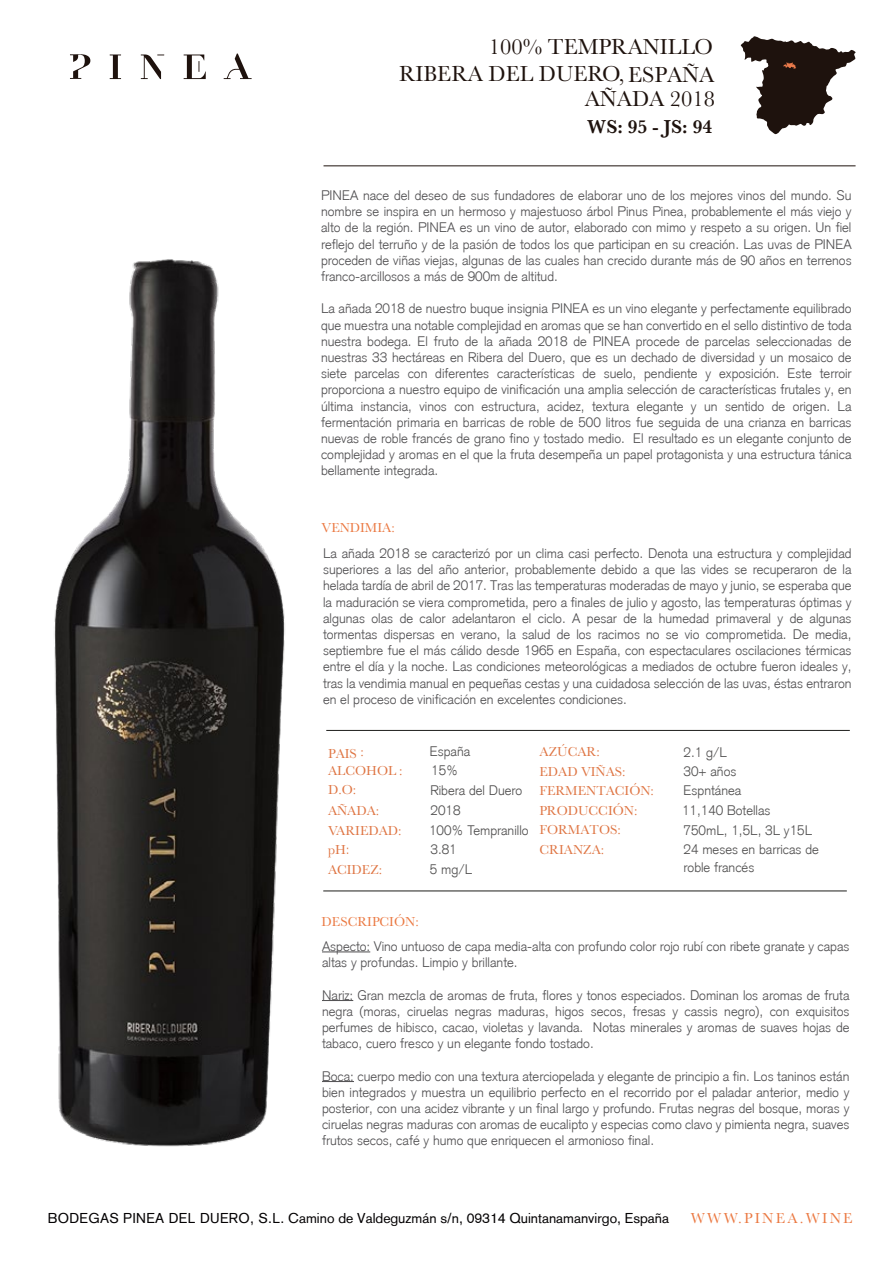
<style>
.page{position:relative;width:893px;height:1263px;background:#fff}
.page>*{position:absolute;margin:0;border:0;box-sizing:border-box;transform-origin:0 0}
.t1{font:22.5px/27px "Baskerville";color:#1e120d;text-align:right}
.t2{font:600 19.5px "Baskerville";color:#1e120d}
.t3{font:15px "Baskerville";letter-spacing:.15em;color:#eb7942}
.t4{font:13.95px "Akzidenz Grotesk";color:#040203}
.t5{font:300 13.5px/16.2px "Akzidenz Grotesk";color:#4f4e50;text-align:justify}
.t6{font:300 13.5px/19.4px "Akzidenz Grotesk";color:#4f4e4e}
.t7{font:13.5px/19.5px "Baskerville";color:#df7543}
.t8{font:13.5px "Baskerville";color:#eb7942}
.s1{font-family:"Akzidenz Grotesk";font-weight:300}
</style>
<div class="page">
<img style="left:54px;top:259px;width:575px;height:888px">
<svg style="left:70px;top:54px;width:182px;height:25px"></svg>
<hr style="left:323px;top:166px;width:533px;height:1px;background:#1e120d">
<svg style="left:740px;top:36px;width:116px;height:99px"></svg>
<hr style="left:326px;top:730px;width:524px;height:1px;background:#1d1d1b">
<hr style="left:323px;top:891px;width:524px;height:1px;background:#1d1d1b">
<hr style="left:322px;top:951px;width:48px;height:1px;background:#4f4e50">
<hr style="left:322px;top:1000px;width:31px;height:1px;background:#4f4e50">
<hr style="left:322px;top:1081px;width:32px;height:1px;background:#4f4e50">
<h1 class="t1" style="left:399px;top:34px;width:317px">100% TEMPRANILLO<br>RIBERA DEL DUERO, ESPAÑA</h1>
<h1 class="t1" style="left:585px;top:86px;width:132px">AÑADA 2018</h1>
<h2 class="t2" style="left:587px;top:113px;width:126px">WS: 95 - JS: 94</h2>
<p class="t5" style="left:321px;top:187px;width:532px">PINEA nace del deseo de sus fundadores de elaborar uno de los mejores vinos del mundo. Su nombre se inspira en un hermoso y majestuoso árbol Pinus Pinea, probablemente el más viejo y alto de la región. PINEA es un vino de autor, elaborado con mimo y respeto a su origen. Un fiel reflejo del terruño y de la pasión de todos los que participan en su creación. Las uvas de PINEA proceden de viñas viejas, algunas de las cuales han crecido durante más de 90 años en terrenos franco-arcillosos a más de 900m de altitud.</p>
<p class="t5" style="left:321px;top:301px;width:532px">La añada 2018 de nuestro buque insignia PINEA es un vino elegante y perfectamente equilibrado que muestra una notable complejidad en aromas que se han convertido en el sello distintivo de toda nuestra bodega. El fruto de la añada 2018 de PINEA procede de parcelas seleccionadas de nuestras 33 hectáreas en Ribera del Duero, que es un dechado de diversidad y un mosaico de siete parcelas con diferentes características de suelo, pendiente y exposición. Este terroir proporciona a nuestro equipo de vinificación una amplia selección de características frutales y, en última instancia, vinos con estructura, acidez, textura elegante y un sentido de origen. La fermentación primaria en barricas de roble de 500 litros fue seguida de una crianza en barricas nuevas de roble francés de grano fino y tostado medio. El resultado es un elegante conjunto de complejidad y aromas en el que la fruta desempeña un papel protagonista y una estructura tánica bellamente integrada.</p>
<p class="t8" style="left:322px;top:519px;width:75px">VENDIMIA:</p>
<p class="t5" style="left:323px;top:545px;width:530px">La añada 2018 se caracterizó por un clima casi perfecto. Denota una estructura y complejidad superiores a las del año anterior, probablemente debido a que las vides se recuperaron de la helada tardía de abril de 2017. Tras las temperaturas moderadas de mayo y junio, se esperaba que la maduración se viera comprometida, pero a finales de julio y agosto, las temperaturas óptimas y algunas olas de calor adelantaron el ciclo. A pesar de la humedad primaveral y de algunas tormentas dispersas en verano, la salud de los racimos no se vio comprometida. De media, septiembre fue el más cálido desde 1965 en España, con espectaculares oscilaciones térmicas entre el día y la noche. Las condiciones meteorológicas a mediados de octubre fueron ideales y, tras la vendimia manual en pequeñas cestas y una cuidadosa selección de las uvas, éstas entraron en el proceso de vinificación en excelentes condiciones.</p>
<p class="t6" style="left:430px;top:742px;width:42px">España</p>
<p class="t6" style="left:429px;top:781px;width:101px">Ribera del Duero<br>2018<br>100% Tempranillo<br>3.81</p>
<p class="t7" style="left:328px;top:744px;width:37px">PAIS :</p>
<p class="t7" style="left:328px;top:780px;width:75px">D.O:<br>AÑADA:<br>VARIEDAD: pH<span class="s1">:<br></span>ACIDEZ:</p>
<p class="t7" style="left:328px;top:761px;width:76px">ALCOHOL :</p>
<p class="t6" style="left:431px;top:761px;width:29px">15%</p>
<p class="t6" style="left:430px;top:859px;width:44px">5 mg/L</p>
<p class="t7" style="left:539px;top:742px;width:116px">AZÚCAR:<br>EDAD VIÑAS:<br>FERMENTACIÓN:<br>PRODUCCIÓN:<br>FORMATOS:<br>CRIANZA:</p>
<p class="t8" style="left:322px;top:912px;width:99px">DESCRIPCIÓN:</p>
<p class="t6" style="left:682px;top:742px;width:138px">2.1 g/L<br>30+ años<br>Espntánea<br>11,140 Botellas<br>750mL, 1,5L, 3L y15L<br>24 meses en barricas de roble francés</p>
<p class="t5" style="left:322px;top:938px;width:529px">Aspecto: Vino untuoso de capa media-alta con profundo color rojo rubí con ribete granate y capas altas y profundas. Limpio y brillante.</p>
<p class="t5" style="left:322px;top:987px;width:529px">Nariz: Gran mezcla de aromas de fruta, flores y tonos especiados. Dominan los aromas de fruta negra (moras, ciruelas negras maduras, higos secos, fresas y cassis negro), con exquisitos perfumes de hibisco, cacao, violetas y lavanda. Notas minerales y aromas de suaves hojas de tabaco, cuero fresco y un elegante fondo tostado.</p>
<p class="t5" style="left:322px;top:1068px;width:529px">Boca: cuerpo medio con una textura aterciopelada y elegante de principio a fin. Los taninos están bien integrados y muestra un equilibrio perfecto en el recorrido por el paladar anterior, medio y posterior, con una acidez vibrante y un final largo y profundo. Frutas negras del bosque, moras y ciruelas negras maduras con aromas de eucalipto y especias como clavo y pimienta negra, suaves frutos secos, café y humo que enriquecen el armonioso final.</p>
<p class="t4" style="left:48px;top:1210px;width:623px">BODEGAS PINEA DEL DUERO, S.L. Camino de Valdeguzmán s/n, 09314 Quintanamanvirgo, España</p>
<p class="t3" style="left:691px;top:1208px;width:163px">WWW.PINEA.WINE</p>
</div>
